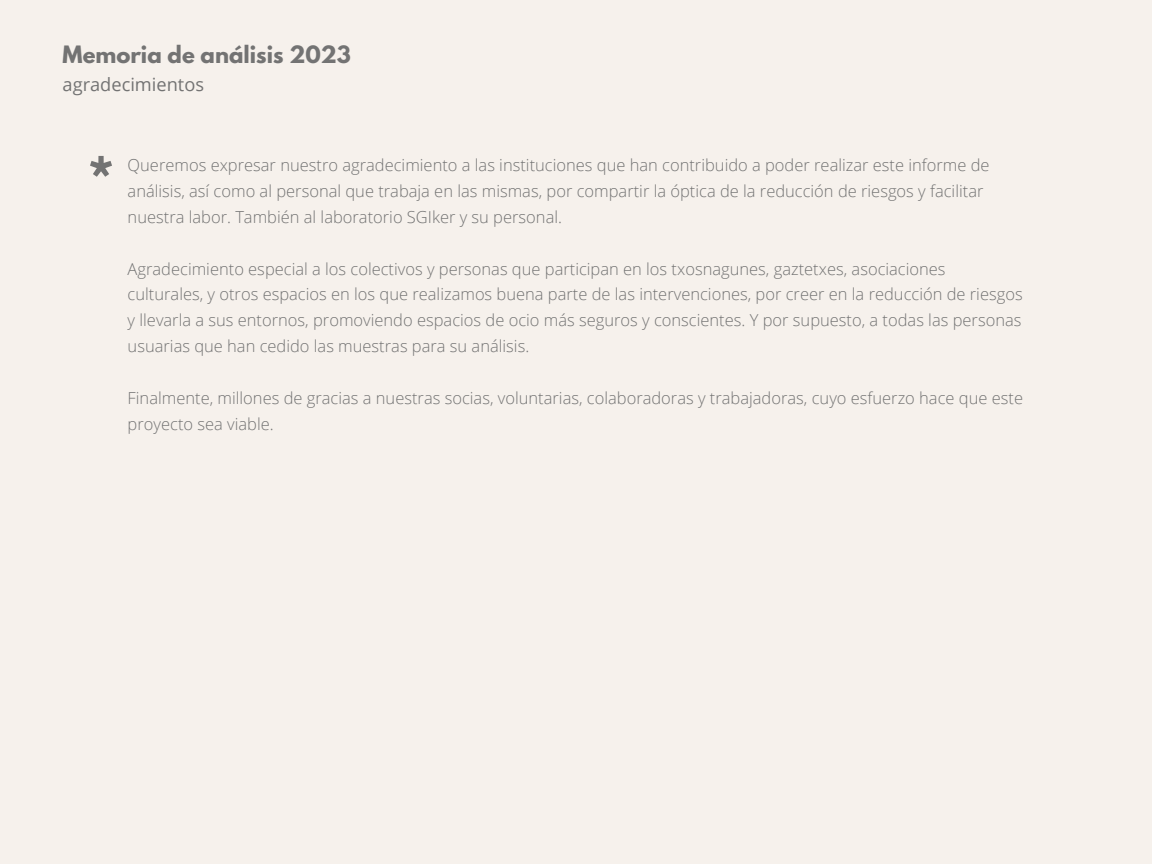
<style>
.page{position:relative;width:1152px;height:864px;background:#f6f1ec}
.page>*{position:absolute;margin:0;border:0;box-sizing:border-box;transform-origin:0 0}
.t1{font:700 60px "League Spartan";color:#737373}
.t2{font:700 21.15px "League Spartan";color:#737373}
.t3{font:18.15px "Open Sans";color:#737373}
.t4{font:300 16.5px/25.8px "Open Sans";color:#737373}
</style>
<div class="page">
<h1 class="t2" style="left:63px;top:44px;width:290px">Memoria de análisis 2023</h1>
<h1 class="t3" style="left:63px;top:71px;width:143px">agradecimientos</h1>
<p class="t1" style="left:86px;top:154px;width:31px">*</p>
<p class="t4" style="left:128px;top:152px;width:864px">Queremos expresar nuestro agradecimiento a las instituciones que han contribuido a poder realizar este informe de análisis, así como al personal que trabaja en las mismas, por compartir la óptica de la reducción de riesgos y facilitar nuestra labor. También al laboratorio SGIker y su personal.</p>
<p class="t4" style="left:128px;top:255px;width:897px">Agradecimiento especial a los colectivos y personas que participan en los txosnagunes, gaztetxes, asociaciones culturales, y otros espacios en los que realizamos buena parte de las intervenciones, por creer en la reducción de riesgos y llevarla a sus entornos, promoviendo espacios de ocio más seguros y conscientes. Y por supuesto, a todas las personas usuarias que han cedido las muestras para su análisis.</p>
<p class="t4" style="left:128px;top:385px;width:897px">Finalmente, millones de gracias a nuestras socias, voluntarias, colaboradoras y trabajadoras, cuyo esfuerzo hace que este proyecto sea viable.</p>
</div>
